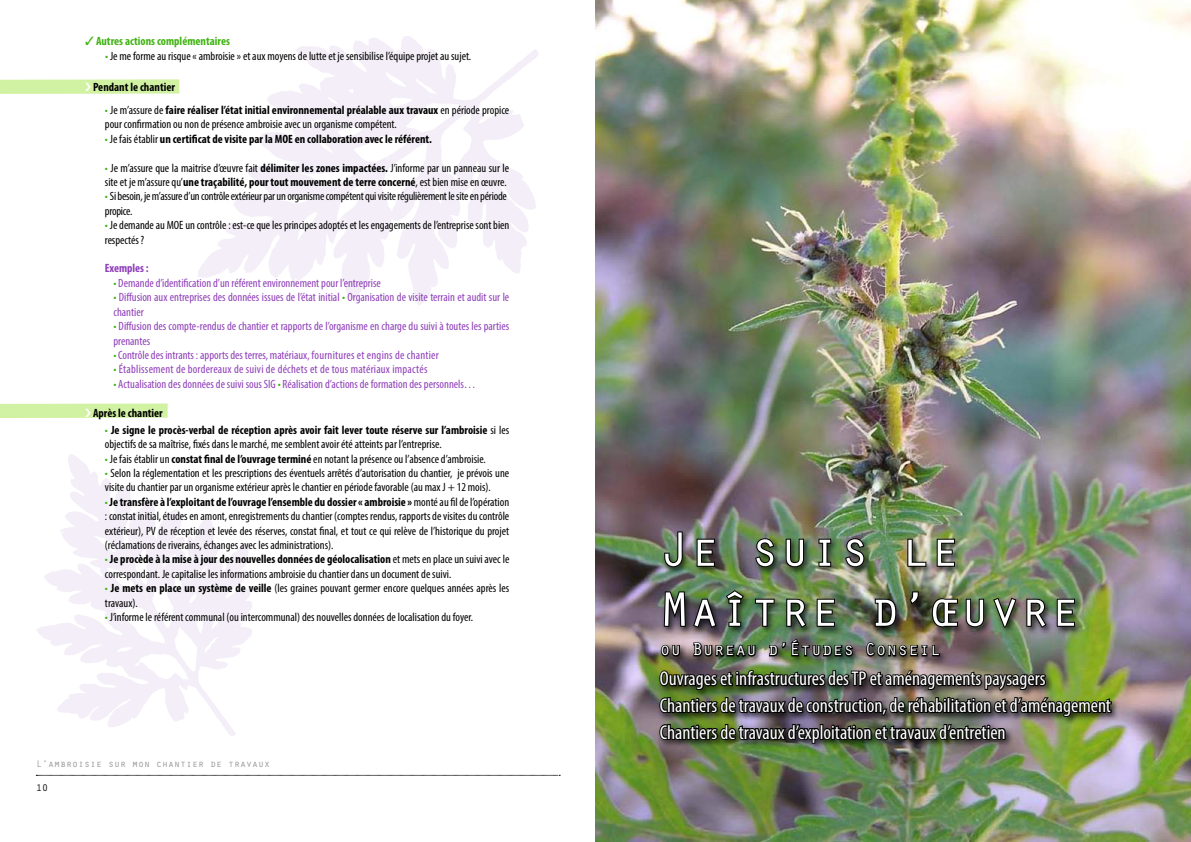
<style>
.page{position:relative;width:1191px;height:842px;background:#fff}
.page>*{position:absolute;margin:0;border:0;box-sizing:border-box;transform-origin:0 0}
.t1{font:50px/60px "Orator Std";color:#fff}
.t2{font:condensed 20px/26.8px "Myriad Pro";color:#fff}
.t3{font:18px "Orator Std";color:#fff}
.t4{font:condensed 12px/14.4px "Myriad Pro";color:#000}
.t5{font:condensed 12px/14.4px "Myriad Pro";color:#8f3fb9}
.t6{font:condensed 12px/14.4px "Myriad Pro";letter-spacing:-.02em;color:#000}
.t7{font:700 condensed 12px "Myriad Pro";color:#000}
.t8{font:condensed 12px "Myriad Pro";letter-spacing:.02em;color:#8f3fb9}
.t9{font:700 condensed 12px "Myriad Pro";color:#40b312}
.t10{font:700 condensed 12px "Myriad Pro";letter-spacing:-.005em;color:#8f3fb9}
.t11{font:10px "Orator Std";color:#989898}
.t12{font:10px "Orator Std";color:#000}
.s1{color:#40b312}
.s2{font-weight:700}
.s3{font-weight:400;color:#40b312}
.s4{font-weight:400}
</style>
<div class="page">
<svg style="left:36px;top:775px;width:524px;height:1px"></svg>
<svg style="left:198px;top:36px;width:341px;height:269px"></svg>
<svg style="left:36px;top:454px;width:216px;height:282px"></svg>
<img style="left:595px;top:0;width:596px;height:842px">
<div style="left:656px;top:529px;width:464px;height:223px;background:#000;opacity:.75"></div>
<svg style="left:663px;top:530px;width:20px;height:38px"></svg>
<svg style="left:695px;top:538px;width:21px;height:30px"></svg>
<svg style="left:754px;top:537px;width:21px;height:31px"></svg>
<svg style="left:784px;top:538px;width:21px;height:30px"></svg>
<svg style="left:817px;top:538px;width:15px;height:30px"></svg>
<svg style="left:844px;top:537px;width:21px;height:31px"></svg>
<svg style="left:906px;top:538px;width:21px;height:30px"></svg>
<svg style="left:935px;top:538px;width:21px;height:30px"></svg>
<svg style="left:663px;top:590px;width:54px;height:39px;background:#373c35"></svg>
<svg style="left:724px;top:589px;width:21px;height:39px"></svg>
<svg style="left:754px;top:598px;width:21px;height:30px"></svg>
<svg style="left:785px;top:598px;width:22px;height:31px"></svg>
<svg style="left:815px;top:598px;width:21px;height:30px"></svg>
<svg style="left:873px;top:598px;width:24px;height:30px"></svg>
<svg style="left:908px;top:590px;width:11px;height:15px"></svg>
<svg style="left:931px;top:597px;width:54px;height:31px;background:#393f30"></svg>
<svg style="left:992px;top:596px;width:25px;height:32px"></svg>
<svg style="left:1025px;top:598px;width:22px;height:31px"></svg>
<svg style="left:1055px;top:598px;width:21px;height:30px"></svg>
<img style="left:658px;top:638px;width:454px;height:169px">
<svg style="left:0;top:79px;width:179px;height:15px;background:#d4f2a7"></svg>
<svg style="left:0;top:403px;width:168px;height:15px;background:#d4f2a8"></svg>
<p class="t9" style="left:85px;top:34px;width:146px">✓ Autres actions complémentaires</p>
<p class="t4" style="left:105px;top:48px;width:368px"><span class="s1">•</span> Je me forme au risque « ambroisie » et aux moyens de lutte et je sensibilise l’équipe projet au sujet.</p>
<p class="t7" style="left:93px;top:80px;width:83px">Pendant le chantier</p>
<p class="t4" style="left:105px;top:103px;width:406px"><span class="s1">•</span> Je m’assure de <span class="s2">faire réaliser l’état initial environnemental préalable aux travaux</span> en période propice pour confirmation ou non de présence ambroisie avec un organisme compétent.</p>
<p class="t7" style="left:105px;top:131px;width:328px"><span class="s3">•</span> <span class="s4">Je fais établir</span> un certificat de visite par la MOE en collaboration avec le référent.</p>
<p class="t4" style="left:105px;top:160px;width:406px"><span class="s1">•</span> Je m’assure que la maitrise d’œuvre fait <span class="s2">délimiter les zones impactées.</span> J’informe par un panneau sur le site et je m’assure qu’<span class="s2">une traçabilité, pour tout mouvement de terre concerné</span>, est bien mise en œuvre.</p>
<p class="t6" style="left:105px;top:189px;width:403px"><span class="s1">•</span> Si besoin, je m’assure d’un contrôle extérieur par un organisme compétent qui visite régulièrement le site en période propice.</p>
<p class="t4" style="left:105px;top:218px;width:406px"><span class="s1">•</span> Je demande au MOE un contrôle : est-ce que les principes adoptés et les engagements de l’entreprise sont bien respectés ?</p>
<p class="t10" style="left:105px;top:261px;width:45px">Exemples :</p>
<p class="t5" style="left:113px;top:276px;width:269px"><span class="s1">•</span> Demande d’identification d’un référent environnement pour l’entreprise</p>
<p class="t5" style="left:113px;top:290px;width:397px"><span class="s1">•</span> Diffusion aux entreprises des données issues de l’état initial <span class="s1">•</span> Organisation de visite terrain et audit sur le chantier</p>
<p class="t5" style="left:113px;top:319px;width:397px"><span class="s1">•</span> Diffusion des compte-rendus de chantier et rapports de l’organisme en charge du suivi à toutes les parties prenantes</p>
<p class="t5" style="left:113px;top:348px;width:327px"><span class="s1">•</span> Contrôle des intrants : apports des terres, matériaux, fournitures et engins de chantier</p>
<p class="t8" style="left:113px;top:362px;width:315px"><span class="s1">•</span> Établissement de bordereaux de suivi de déchets et de tous matériaux impactés</p>
<p class="t5" style="left:113px;top:376px;width:364px"><span class="s1">•</span> Actualisation des données de suivi sous SIG <span class="s1">•</span> Réalisation d’actions de formation des personnels…</p>
<p class="t7" style="left:93px;top:405px;width:71px">Après le chantier</p>
<p class="t4" style="left:105px;top:422px;width:406px"><span class="s1">•</span> <span class="s2">Je signe le procès-verbal de réception après avoir fait lever toute réserve sur l’ambroisie</span> si les objectifs de sa maîtrise, fixés dans le marché, me semblent avoir été atteints par l’entreprise.</p>
<p class="t4" style="left:105px;top:451px;width:382px"><span class="s1">•</span> Je fais établir un <span class="s2">constat final de l’ouvrage terminé</span> en notant la présence ou l’absence d’ambroisie.</p>
<p class="t4" style="left:105px;top:466px;width:406px"><span class="s1">•</span> Selon la réglementation et les prescriptions des éventuels arrêtés d’autorisation du chantier, je prévois une visite du chantier par un organisme extérieur après le chantier en période favorable (au max J + 12 mois).</p>
<p class="t4" style="left:105px;top:494px;width:406px;text-align:justify"><span class="s1">•</span> <span class="s2">Je transfère à l’exploitant de l’ouvrage l’ensemble du dossier « ambroisie »</span> monté au fil de l’opération : constat initial, études en amont, enregistrements du chantier (comptes rendus, rapports de visites du contrôle extérieur), PV de réception et levée des réserves, constat final, et tout ce qui relève de l’historique du projet (réclamations de riverains, échanges avec les administrations).</p>
<p class="t4" style="left:105px;top:552px;width:406px"><span class="s1">•</span> <span class="s2">Je procède à la mise à jour des nouvelles données de géolocalisation</span> et mets en place un suivi avec le correspondant. Je capitalise les informations ambroisie du chantier dans un document de suivi.</p>
<p class="t4" style="left:105px;top:581px;width:406px"><span class="s1">•</span> <span class="s2">Je mets en place un système de veille</span> (les graines pouvant germer encore quelques années après les travaux).</p>
<p class="t4" style="left:105px;top:610px;width:370px"><span class="s1">•</span> J’informe le référent communal (ou intercommunal) des nouvelles données de localisation du foyer.</p>
<p class="t11" style="left:36px;top:757px;width:236px">L’ambroisie sur mon chantier de travaux</p>
<p class="t12" style="left:36px;top:781px;width:13px">10</p>
<h1 class="t1" style="left:660px;top:517px;width:421px">Je suis le<br>Maître d’œuvre</h1>
<h3 class="t3" style="left:660px;top:637px;width:282px">ou Bureau d’Études Conseil</h3>
<h2 class="t2" style="left:660px;top:665px;width:453px">Ouvrages et infrastructures des TP et aménagements paysagers<br>Chantiers de travaux de construction, de réhabilitation et d’aménagement<br>Chantiers de travaux d’exploitation et travaux d’entretien</h2>
</div>
